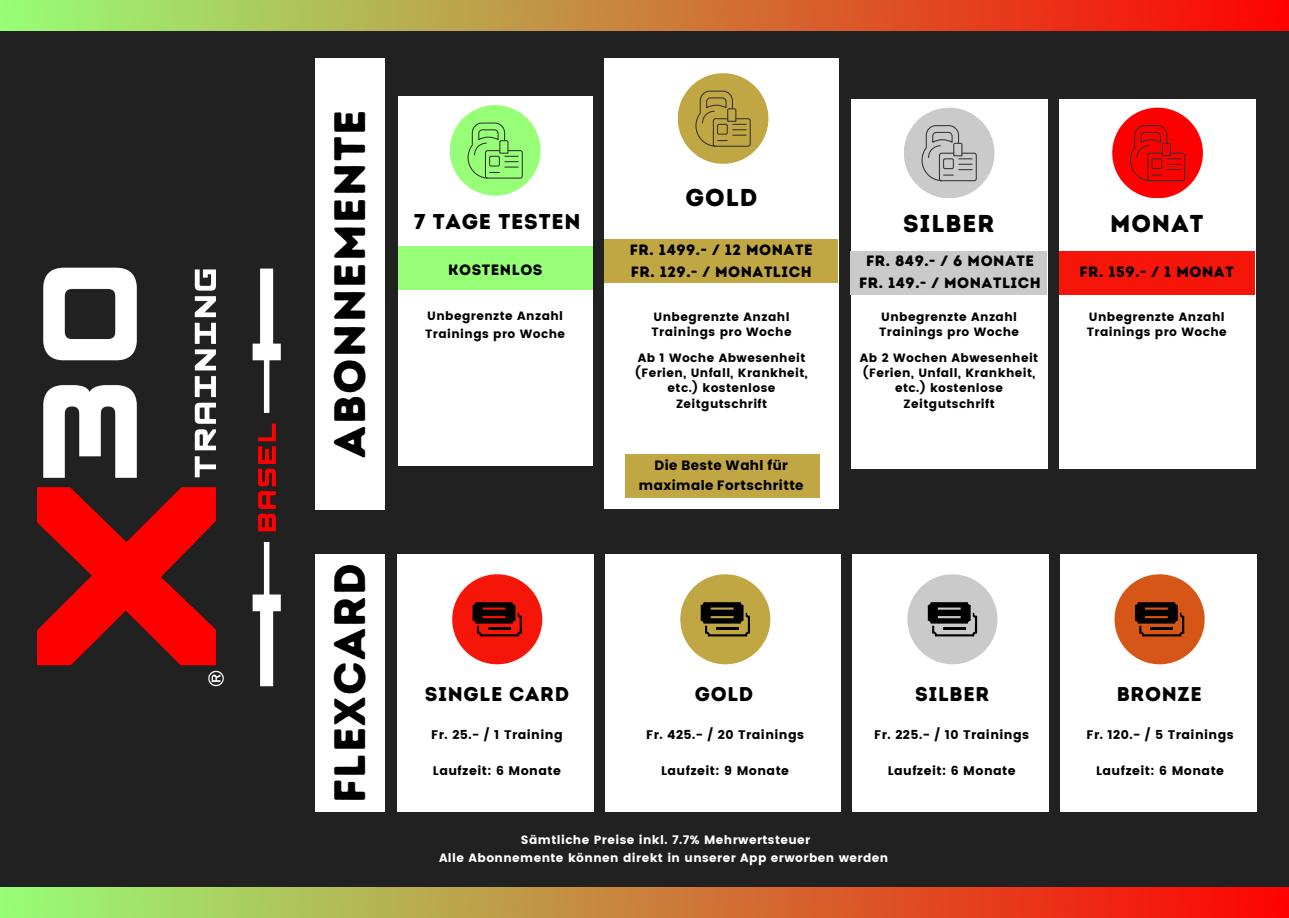
<style>
.page{position:relative;width:1289px;height:918px;background:#fff}
.page>*{position:absolute;margin:0;border:0;box-sizing:border-box;transform-origin:0 0}
.t1{font:43.95px "Intro Rust Base";letter-spacing:.035em;color:#000}
.t2{font:24.45px "Intro Rust Base";letter-spacing:.035em;color:#000}
.t3{font:21.45px "Intro Rust Base";letter-spacing:.035em;color:#000}
.t4{font:19.95px "Intro Rust Base";letter-spacing:.035em;color:#000}
.t5{font:15px "Intro Rust Base";letter-spacing:.035em;color:#000}
.t6{font:700 13.5px/20.2px "Poppins";letter-spacing:.035em;color:#000;text-align:center}
.t7{font:12.45px "Poppins";letter-spacing:.035em;color:#000}
.t8{font:12px/15px "Poppins";letter-spacing:.035em;color:#000}
.t9{font:12px "Poppins";letter-spacing:.035em;color:#fff}
</style>
<div class="page">
<div style="left:0;top:0;width:1288px;height:918px;background:#212121"></div>
<img style="left:0;top:0;width:1288px;height:31px">
<img style="left:0;top:888px;width:1288px;height:30px">
<div style="left:398px;top:96px;width:195px;height:370px;background:#fff"></div>
<div style="left:604px;top:58px;width:234px;height:451px;background:#fff"></div>
<div style="left:850px;top:99px;width:196px;height:370px;background:#fff"></div>
<div style="left:1058px;top:99px;width:196px;height:370px;background:#fff"></div>
<div style="left:397px;top:554px;width:197px;height:258px;background:#fff"></div>
<div style="left:605px;top:554px;width:234px;height:258px;background:#fff"></div>
<div style="left:851px;top:554px;width:197px;height:258px;background:#fff"></div>
<div style="left:1059px;top:554px;width:196px;height:258px;background:#fff"></div>
<div style="left:680px;top:574px;width:90px;height:90px;background:#c1a644;border-radius:50%"></div>
<svg style="left:700px;top:602px;width:49px;height:34px"></svg>
<hr style="left:716px;top:628px;width:22px;height:2px;background:#000">
<div style="left:677px;top:73px;width:91px;height:91px;background:#c1a644;border-radius:50%"></div>
<svg style="left:695px;top:91px;width:51px;height:56px"></svg>
<div style="left:712px;top:118px;width:38px;height:29px;border:1px solid #333;border-radius:2px"></div>
<div style="left:450px;top:105px;width:90px;height:91px;background:#97ff77;border-radius:50%"></div>
<svg style="left:467px;top:123px;width:51px;height:56px"></svg>
<div style="left:485px;top:150px;width:37px;height:29px;border:1px solid #333;border-radius:2px"></div>
<div style="left:903px;top:108px;width:91px;height:90px;background:#cacaca;border-radius:50%"></div>
<svg style="left:921px;top:125px;width:51px;height:56px"></svg>
<div style="left:938px;top:153px;width:38px;height:28px;border:1px solid #333;border-radius:2px"></div>
<div style="left:1111px;top:108px;width:91px;height:90px;background:#f00;border-radius:50%"></div>
<svg style="left:1130px;top:125px;width:50px;height:56px"></svg>
<div style="left:1147px;top:153px;width:37px;height:28px;border:1px solid #333;border-radius:2px"></div>
<div style="left:907px;top:574px;width:90px;height:90px;background:#cacaca;border-radius:50%"></div>
<svg style="left:927px;top:602px;width:49px;height:34px"></svg>
<hr style="left:943px;top:628px;width:22px;height:2px;background:#000">
<div style="left:1114px;top:574px;width:90px;height:90px;background:#d65617;border-radius:50%"></div>
<svg style="left:1135px;top:602px;width:48px;height:34px"></svg>
<hr style="left:1150px;top:628px;width:22px;height:2px;background:#000">
<div style="left:452px;top:574px;width:90px;height:90px;background:#f61609;border-radius:50%"></div>
<svg style="left:472px;top:602px;width:50px;height:34px"></svg>
<hr style="left:488px;top:628px;width:22px;height:2px;background:#000">
<div style="left:315px;top:58px;width:69px;height:451px;background:#fff"></div>
<div style="left:315px;top:554px;width:69px;height:257px;background:#fff"></div>
<div style="left:604px;top:239px;width:233px;height:44px;background:#c1a644"></div>
<div style="left:398px;top:246px;width:194px;height:44px;background:#97ff77"></div>
<div style="left:850px;top:251px;width:196px;height:43px;background:#cacaca"></div>
<div style="left:1058px;top:251px;width:196px;height:43px;background:#f61609"></div>
<div style="left:625px;top:454px;width:194px;height:44px;background:#c1a644"></div>
<img style="left:37px;top:267px;width:244px;height:420px">
<p class="t1" style="left:323px;top:458px;width:349px;rotate:-90deg">ABONNEMENTE</p>
<p class="t1" style="left:323px;top:803px;width:242px;rotate:-90deg">FLEXCARD</p>
<p class="t3" style="left:413px;top:209px;width:168px">7 TAGE TESTEN</p>
<p class="t2" style="left:685px;top:182px;width:73px">GOLD</p>
<p class="t5" style="left:630px;top:240px;width:184px">FR. 1499.- / 12 MONATE</p>
<p class="t5" style="left:448px;top:260px;width:96px">KOSTENLOS</p>
<p class="t5" style="left:630px;top:263px;width:183px">FR. 129.- / MONATLICH</p>
<p class="t2" style="left:903px;top:209px;width:93px">SILBER</p>
<p class="t2" style="left:1109px;top:209px;width:95px">MONAT</p>
<p class="t5" style="left:865px;top:252px;width:169px">FR. 849.- / 6 MONATE</p>
<p class="t5" style="left:859px;top:274px;width:183px">FR. 149.- / MONATLICH</p>
<p class="t5" style="left:1079px;top:263px;width:156px">FR. 159.- / 1 MONAT</p>
<p class="t8" style="left:425px;top:307px;width:141px;line-height:18px">Unbegrenzte Anzahl<br>Trainings pro Woche</p>
<p class="t8" style="left:879px;top:310px;width:141px">Unbegrenzte Anzahl<br>Trainings pro Woche</p>
<p class="t8" style="left:859px;top:351px;width:180px;text-align:center">Ab 2 Wochen Abwesenheit (Ferien, Unfall, Krankheit, etc.) kostenlose<br>Zeitgutschrift</p>
<p class="t8" style="left:651px;top:310px;width:141px">Unbegrenzte Anzahl<br>Trainings pro Woche</p>
<p class="t8" style="left:635px;top:351px;width:174px;text-align:center">Ab 1 Woche Abwesenheit (Ferien, Unfall, Krankheit, etc.) kostenlose<br>Zeitgutschrift</p>
<p class="t6" style="left:638px;top:455px;width:166px">Die Beste Wahl für maximale Fortschritte</p>
<p class="t8" style="left:1086px;top:309px;width:141px">Unbegrenzte Anzahl<br>Trainings pro Woche</p>
<p class="t4" style="left:424px;top:682px;width:146px">SINGLE CARD</p>
<p class="t4" style="left:694px;top:682px;width:60px">GOLD</p>
<p class="t4" style="left:914px;top:682px;width:76px">SILBER</p>
<p class="t4" style="left:1116px;top:682px;width:87px">BRONZE</p>
<p class="t7" style="left:1086px;top:727px;width:149px">Fr. 120.- / 5 Trainings</p>
<p class="t7" style="left:1095px;top:763px;width:129px">Laufzeit: 6 Monate</p>
<p class="t7" style="left:431px;top:727px;width:133px">Fr. 25.- / 1 Training</p>
<p class="t7" style="left:433px;top:763px;width:129px">Laufzeit: 6 Monate</p>
<p class="t7" style="left:646px;top:727px;width:159px">Fr. 425.- / 20 Trainings</p>
<p class="t7" style="left:661px;top:763px;width:129px">Laufzeit: 9 Monate</p>
<p class="t7" style="left:874px;top:727px;width:156px">Fr. 225.- / 10 Trainings</p>
<p class="t7" style="left:887px;top:763px;width:129px">Laufzeit: 6 Monate</p>
<p class="t9" style="left:521px;top:833px;width:291px">Sämtliche Preise inkl. 7.7% Mehrwertsteuer</p>
<p class="t9" style="left:439px;top:851px;width:450px">Alle Abonnemente können direkt in unserer App erworben werden</p>
</div>
